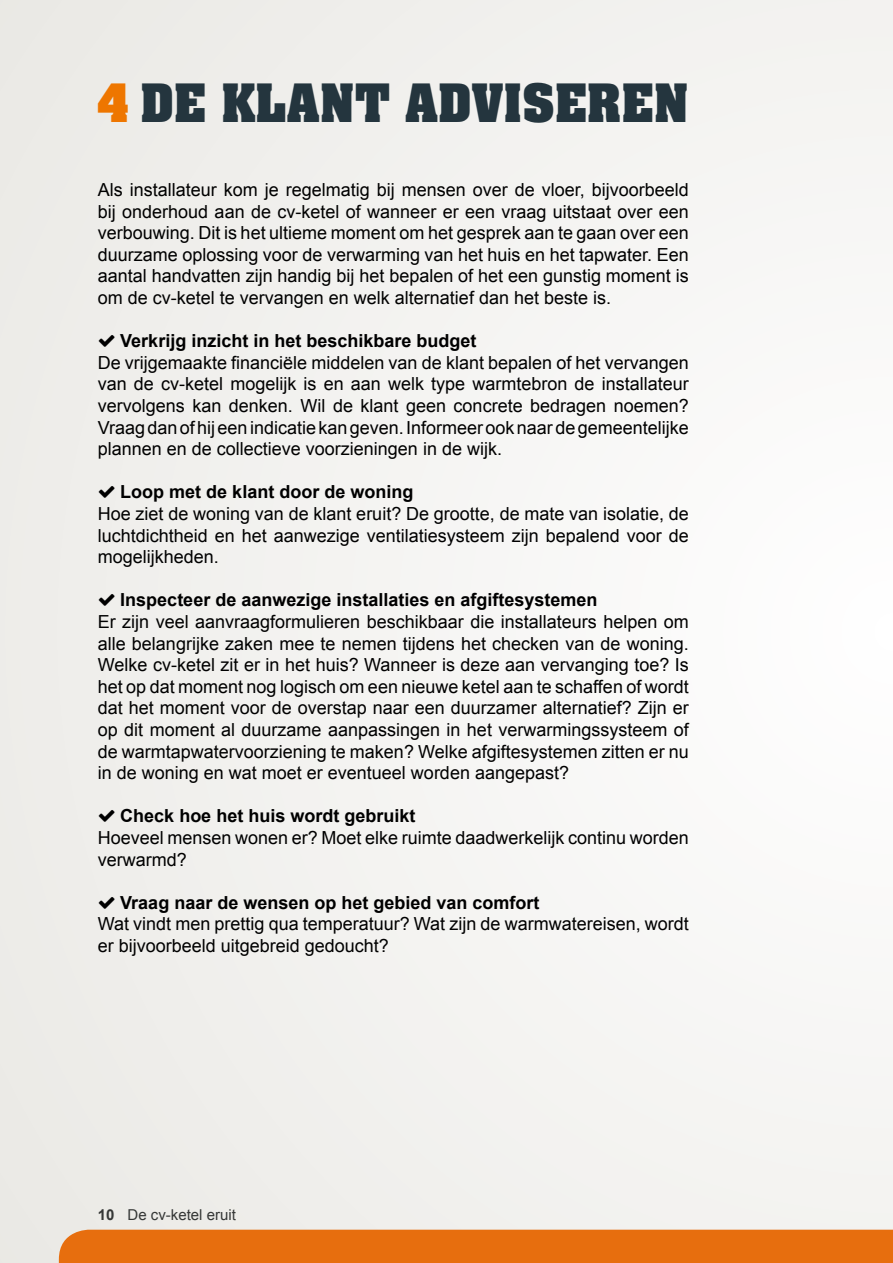
<style>
.page{position:relative;width:893px;height:1263px;background:#f3f3f0}
.page>*{position:absolute;margin:0;border:0;box-sizing:border-box;transform-origin:0 0}
.t1{font:700 45px "Aachen";letter-spacing:.01em;color:#24353e}
.t2{font:18px/21.6px "Arial";color:#000;text-align:justify}
.t3{font:700 18px "Arial";color:#000}
.t4{font:15px "Arial";color:#353736}
.s1{color:#ee7600}
.s2{font-weight:700}
</style>
<div class="page">
<div style="left:59px;top:1230px;width:834px;height:33px;background:#e76e0e"></div>
<h1 class="t1" style="left:98px;top:81px;width:593px"><span class="s1">4</span> DE KLANT ADVISEREN</h1>
<p class="t2" style="left:98px;top:180px;width:593px">Als installateur kom je regelmatig bij mensen over de vloer, bijvoorbeeld bij onderhoud aan de cv-ketel of wanneer er een vraag uitstaat over een verbouwing. Dit is het ultieme moment om het gesprek aan te gaan over een duurzame oplossing voor de verwarming van het huis en het tapwater. Een aantal handvatten zijn handig bij het bepalen of het een gunstig moment is om de cv-ketel te vervangen en welk alternatief dan het beste is.</p>
<p class="t3" style="left:120px;top:334px;width:358px">Verkrijg inzicht in het beschikbare budget</p>
<p class="t2" style="left:98px;top:352px;width:593px">De vrijgemaakte financiële middelen van de klant bepalen of het vervangen van de cv-ketel mogelijk is en aan welk type warmtebron de installateur vervolgens kan denken. Wil de klant geen concrete bedragen noemen?<br>Vraag dan of hij een indicatie kan geven. Informeer ook naar de gemeentelijke plannen en de collectieve voorzieningen in de wijk.</p>
<p class="t3" style="left:120px;top:485px;width:295px">Loop met de klant door de woning</p>
<p class="t2" style="left:98px;top:504px;width:593px">Hoe ziet de woning van de klant eruit? De grootte, de mate van isolatie, de luchtdichtheid en het aanwezige ventilatiesysteem zijn bepalend voor de mogelijkheden.</p>
<p class="t3" style="left:120px;top:593px;width:479px">Inspecteer de aanwezige installaties en afgiftesystemen</p>
<p class="t2" style="left:98px;top:612px;width:593px">Er zijn veel aanvraagformulieren beschikbaar die installateurs helpen om alle belangrijke zaken mee te nemen tijdens het checken van de woning.<br>Welke cv-ketel zit er in het huis? Wanneer is deze aan vervanging toe? Is het op dat moment nog logisch om een nieuwe ketel aan te schaffen of wordt dat het moment voor de overstap naar een duurzamer alternatief? Zijn er op dit moment al duurzame aanpassingen in het verwarmingssysteem of de warmtapwatervoorziening te maken? Welke afgiftesystemen zitten er nu in de woning en wat moet er eventueel worden aangepast?</p>
<p class="t3" style="left:120px;top:809px;width:297px">Check hoe het huis wordt gebruikt</p>
<p class="t2" style="left:98px;top:828px;width:592px">Hoeveel mensen wonen er? Moet elke ruimte daadwerkelijk continu worden verwarmd?</p>
<p class="t3" style="left:120px;top:896px;width:421px">Vraag naar de wensen op het gebied van comfort</p>
<p class="t2" style="left:98px;top:915px;width:593px">Wat vindt men prettig qua temperatuur? Wat zijn de warmwatereisen, wordt er bijvoorbeeld uitgebreid gedoucht?</p>
<p class="t4" style="left:98px;top:1209px;width:140px"><span class="s2">10</span> De cv-ketel eruit</p>
</div>
